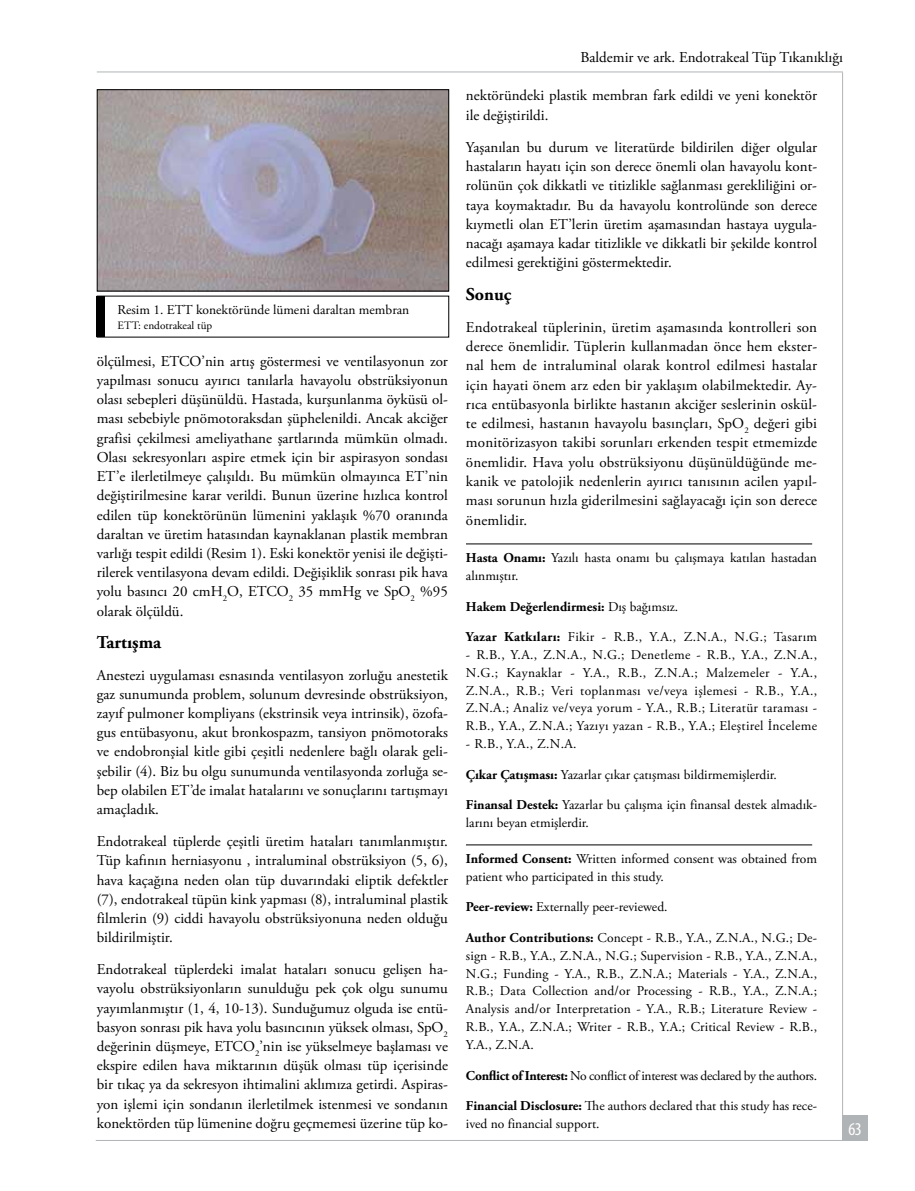
<style>
.page{position:relative;width:915px;height:1191px;background:#fff}
.page>*{position:absolute;margin:0;border:0;box-sizing:border-box;transform-origin:0 0}
.t1{font:700 18px "Adobe Garamond Pro";color:#000}
.t2{font:condensed 18px "Myriad Pro";color:#fff}
.t3{font:15px/19.2px "Adobe Garamond Pro";color:#000;text-align:justify}
.t4{font:13.5px/17.9px "Adobe Garamond Pro";color:#000}
.t5{font:13.5px "Adobe Garamond Pro";letter-spacing:-.02em;color:#000}
.t6{font:13.5px "Adobe Garamond Pro";letter-spacing:.025em;color:#000}
.t7{font:700 13.5px "Adobe Garamond Pro";color:#000}
.t8{font:11.25px "Adobe Garamond Pro";color:#000}
.s1{font-weight:700}
.s2{font-weight:400}
</style>
<div class="page">
<hr style="left:466px;top:543px;width:345px;height:1px;background:#000">
<hr style="left:466px;top:844px;width:345px;height:1px;background:#000">
<img style="left:99px;top:91px;width:348px;height:198px">
<div style="left:97px;top:89px;width:352px;height:202px;border:1px solid #000"></div>
<div style="left:97px;top:296px;width:8px;height:41px;background:#000"></div>
<hr style="left:97px;top:72px;width:745px;height:1px;background:#b1b4b6">
<hr style="left:96px;top:1140px;width:745px;height:1px;background:#b1b4b6">
<hr style="left:841px;top:72px;width:1px;height:1050px;background:#b1b4b6">
<div style="left:841px;top:1114px;width:26px;height:26px;background:#b1b4b6"></div>
<p class="t4" style="left:117px;top:302px;width:293px">Resim 1. ETT konektöründe lümeni daraltan membran</p>
<p class="t8" style="left:117px;top:318px;width:96px">ETT: endotrakeal tüp</p>
<p class="t3" style="left:97px;top:352px;width:352px">ölçülmesi, ETCO’nin artış göstermesi ve ventilasyonun zor yapılması sonucu ayırıcı tanılarla havayolu obstrüksiyonun olası sebepleri düşünüldü. Hastada, kurşunlanma öyküsü ol&shy;ması sebebiyle pnömotoraksdan şüphelenildi. Ancak akciğer grafisi çekilmesi ameliyathane şartlarında mümkün olmadı.<br>Olası sekresyonları aspire etmek için bir aspirasyon sondası ET’e ilerletilmeye çalışıldı. Bu mümkün olmayınca ET’nin değiştirilmesine karar verildi. Bunun üzerine hızlıca kontrol edilen tüp konektörünün lümenini yaklaşık %70 oranında daraltan ve üretim hatasından kaynaklanan plastik membran varlığı tespit edildi (Resim 1). Eski konektör yenisi ile değişti&shy;rilerek ventilasyona devam edildi. Değişiklik sonrası pik hava yolu basıncı 20 cmH<sub>2</sub>O, ETCO<sub>2</sub> 35 mmHg ve SpO<sub>2</sub> %95 olarak ölçüldü.</p>
<p class="t1" style="left:97px;top:631px;width:66px">Tartışma</p>
<p class="t3" style="left:97px;top:665px;width:352px">Anestezi uygulaması esnasında ventilasyon zorluğu anestetik gaz sunumunda problem, solunum devresinde obstrüksiyon, zayıf pulmoner kompliyans (ekstrinsik veya intrinsik), özofa&shy;gus entübasyonu, akut bronkospazm, tansiyon pnömotoraks ve endobronşial kitle gibi çeşitli nedenlere bağlı olarak geli&shy;şebilir (4). Biz bu olgu sunumunda ventilasyonda zorluğa se&shy;bep olabilen ET’de imalat hatalarını ve sonuçlarını tartışmayı amaçladık.</p>
<p class="t3" style="left:97px;top:832px;width:352px">Endotrakeal tüplerde çeşitli üretim hataları tanımlanmıştır.<br>Tüp kafının herniasyonu , intraluminal obstrüksiyon (5, 6), hava kaçağına neden olan tüp duvarındaki eliptik defektler (7), endotrakeal tüpün kink yapması (8), intraluminal plastik filmlerin (9) ciddi havayolu obstrüksiyonuna neden olduğu bildirilmiştir.</p>
<p class="t3" style="left:97px;top:960px;width:352px">Endotrakeal tüplerdeki imalat hataları sonucu gelişen ha&shy;vayolu obstrüksiyonların sunulduğu pek çok olgu sunumu yayımlanmıştır (1, 4, 10-13). Sunduğumuz olguda ise entü&shy;basyon sonrası pik hava yolu basıncının yüksek olması, SpO<sub>2 </sub>değerinin düşmeye, ETCO<sub>2</sub>’nin ise yükselmeye başlaması ve ekspire edilen hava miktarının düşük olması tüp içerisinde bir tıkaç ya da sekresyon ihtimalini aklımıza getirdi. Aspiras&shy;yon işlemi için sondanın ilerletilmek istenmesi ve sondanın konektörden tüp lümenine doğru geçmemesi üzerine tüp ko-</p>
<p class="t3" style="left:580px;top:48px;width:264px">Baldemir ve ark. Endotrakeal Tüp Tıkanıklığı</p>
<p class="t3" style="left:466px;top:86px;width:352px">nektöründeki plastik membran fark edildi ve yeni konektör ile değiştirildi.</p>
<p class="t3" style="left:466px;top:138px;width:352px">Yaşanılan bu durum ve literatürde bildirilen diğer olgular hastaların hayatı için son derece önemli olan havayolu kont&shy;rolünün çok dikkatli ve titizlikle sağlanması gerekliliğini or&shy;taya koymaktadır. Bu da havayolu kontrolünde son derece kıymetli olan ET’lerin üretim aşamasından hastaya uygula&shy;nacağı aşamaya kadar titizlikle ve dikkatli bir şekilde kontrol edilmesi gerektiğini göstermektedir.</p>
<p class="t1" style="left:466px;top:283px;width:47px">Sonuç</p>
<p class="t3" style="left:466px;top:318px;width:352px">Endotrakeal tüplerinin, üretim aşamasında kontrolleri son derece önemlidir. Tüplerin kullanmadan önce hem ekster&shy;nal hem de intraluminal olarak kontrol edilmesi hastalar için hayati önem arz eden bir yaklaşım olabilmektedir. Ay&shy;rıca entübasyonla birlikte hastanın akciğer seslerinin oskül&shy;te edilmesi, hastanın havayolu basınçları, SpO<sub>2</sub> değeri gibi monitörizasyon takibi sorunları erkenden tespit etmemizde önemlidir. Hava yolu obstrüksiyonu düşünüldüğünde me&shy;kanik ve patolojik nedenlerin ayırıcı tanısının acilen yapıl&shy;ması sorunun hızla giderilmesini sağlayacağı için son derece önemlidir.</p>
<p class="t4" style="left:466px;top:549px;width:352px"><span class="s1">Hasta Onamı:</span> Yazılı hasta onamı bu çalışmaya katılan hastadan alınmıştır.</p>
<p class="t7" style="left:466px;top:598px;width:214px">Hakem Değerlendirmesi: <span class="s2">Dış bağımsız.</span></p>
<p class="t6" style="left:466px;top:628px;width:352px"><span class="s1">Yazar Katkıları:</span> Fikir - R.B., Y.A., Z.N.A., N.G.; Tasarım</p>
<p class="t4" style="left:466px;top:646px;width:352px;text-align:justify">- R.B., Y.A., Z.N.A., N.G.; Denetleme - R.B., Y.A., Z.N.A., N.G.; Kaynaklar - Y.A., R.B., Z.N.A.; Malzemeler - Y.A., Z.N.A., R.B.; Veri toplanması ve/veya işlemesi - R.B., Y.A., Z.N.A.; Analiz ve/veya yorum - Y.A., R.B.; Literatür taraması - R.B., Y.A., Z.N.A.; Yazıyı yazan - R.B., Y.A.; Eleştirel İnceleme</p>
<p class="t4" style="left:466px;top:735px;width:112px">- R.B., Y.A., Z.N.A.</p>
<p class="t4" style="left:466px;top:766px;width:312px"><span class="s1">Çıkar Çatışması:</span> Yazarlar çıkar çatışması bildirmemişlerdir.</p>
<p class="t4" style="left:466px;top:796px;width:352px"><span class="s1">Finansal Destek:</span> Yazarlar bu çalışma için finansal destek almadık&shy;larını beyan etmişlerdir.</p>
<p class="t4" style="left:466px;top:850px;width:352px"><span class="s1">Informed Consent:</span> Written informed consent was obtained from patient who participated in this study.</p>
<p class="t4" style="left:466px;top:898px;width:203px"><span class="s1">Peer-review:</span> Externally peer-reviewed.</p>
<p class="t4" style="left:466px;top:929px;width:352px;text-align:justify"><span class="s1">Author Contributions:</span> Concept - R.B., Y.A., Z.N.A., N.G.; De&shy;sign - R.B., Y.A., Z.N.A., N.G.; Supervision - R.B., Y.A., Z.N.A., N.G.; Funding - Y.A., R.B., Z.N.A.; Materials - Y.A., Z.N.A., R.B.; Data Collection and/or Processing - R.B., Y.A., Z.N.A.; Analysis and/or Interpretation - Y.A., R.B.; Literature Review - R.B., Y.A., Z.N.A.; Writer - R.B., Y.A.; Critical Review - R.B., Y.A., Z.N.A.</p>
<p class="t5" style="left:466px;top:1067px;width:352px"><span class="s1">Conflict of Interest:</span> No conflict of interest was declared by the authors.</p>
<p class="t4" style="left:466px;top:1097px;width:352px"><span class="s1">Financial Disclosure:</span> The authors declared that this study has rece&shy;ived no financial support.</p>
<p class="t2" style="left:848px;top:1117px;width:15px">63</p>
</div>
